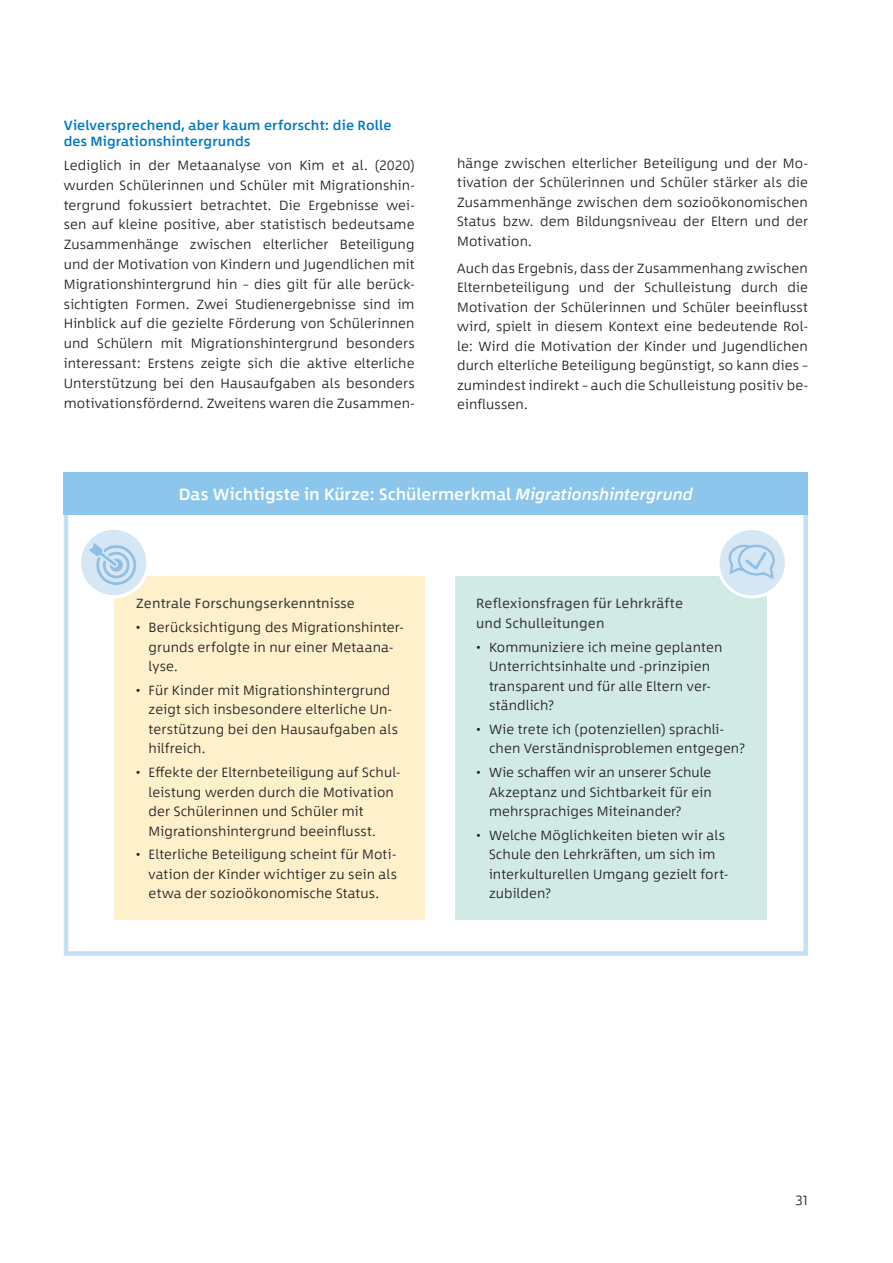
<style>
.page{position:relative;width:893px;height:1263px;background:#fff}
.page>*{position:absolute;margin:0;border:0;box-sizing:border-box;transform-origin:0 0}
.Zwischenüberschrift{font:500 16.5px "Between 1";letter-spacing:.005em;color:#fff}
.fließtext_schwarz{font:300 13.5px/19.8px "Between 1";letter-spacing:.01em;color:#231f20;text-align:justify}
.AUFZÄHLUNG{font:300 13.5px/19.5px "Between 1";letter-spacing:.01em;color:#231f20}
.AUFZÄHLUNG-2{font:13.5px/19.5px "Between 1";letter-spacing:.015em;color:#3e3e3f}
.Zwischenüberschrift-2{font:500 13.5px/16.5px "Between 1";letter-spacing:.01em;color:#007ac2}
.s1{font-style:italic}
</style>
<div class="page">
<div style="left:64px;top:472px;width:744px;height:484px;border:4px solid #c3e0f4"></div>
<div style="left:455px;top:576px;width:311px;height:343px;background:#d2eae6"></div>
<div style="left:115px;top:576px;width:310px;height:343px;background:#fef0ca"></div>
<div style="left:78px;top:526px;width:72px;height:72px;background:#fff;border-radius:50%"></div>
<svg style="left:81px;top:530px;width:65px;height:65px"></svg>
<div style="left:716px;top:526px;width:73px;height:72px;background:#fff;border-radius:50%"></div>
<svg style="left:719px;top:530px;width:66px;height:65px"></svg>
<div style="left:64px;top:472px;width:744px;height:42px;background:#8cc6ec"></div>
<p class="Zwischenüberschrift-2" style="left:64px;top:116px;width:329px">Vielversprechend, aber kaum erforscht: die Rolle des Migrationshintergrunds</p>
<p class="fließtext_schwarz" style="left:64px;top:155px;width:352px">Lediglich in der Metaanalyse von Kim et al. (2020) wurden Schülerinnen und Schüler mit Migrationshin&shy;tergrund fokussiert betrachtet. Die Ergebnisse wei&shy;sen auf kleine positive, aber statistisch bedeutsame Zusammenhänge zwischen elterlicher Beteiligung und der Motivation von Kindern und Jugendlichen mit Migrationshintergrund hin – dies gilt für alle berück&shy;sichtigten Formen. Zwei Studienergebnisse sind im Hinblick auf die gezielte Förderung von Schülerinnen und Schülern mit Migrationshintergrund besonders interessant: Erstens zeigte sich die aktive elterliche Unterstützung bei den Hausaufgaben als besonders motivationsfördernd. Zweitens waren die Zusammen-</p>
<p class="fließtext_schwarz" style="left:457px;top:153px;width:352px">hänge zwischen elterlicher Beteiligung und der Mo&shy;tivation der Schülerinnen und Schüler stärker als die Zusammenhänge zwischen dem sozioökonomischen Status bzw. dem Bildungsniveau der Eltern und der Motivation.</p>
<p class="fließtext_schwarz" style="left:457px;top:258px;width:352px">Auch das Ergebnis, dass der Zusammenhang zwischen Elternbeteiligung und der Schulleistung durch die Motivation der Schülerinnen und Schüler beeinflusst wird, spielt in diesem Kontext eine bedeutende Rol&shy;le: Wird die Motivation der Kinder und Jugendlichen durch elterliche Beteiligung begünstigt, so kann dies – zumindest indirekt – auch die Schulleistung positiv be&shy;einflussen.</p>
<p class="Zwischenüberschrift" style="left:179px;top:484px;width:516px">Das Wichtigste in Kürze: Schülermerkmal <span class="s1">Migrationshintergrund</span></p>
<p class="AUFZÄHLUNG-2" style="left:136px;top:594px;width:221px">Zentrale Forschungserkenntnisse</p>
<p class="AUFZÄHLUNG" style="left:149px;top:617px;width:256px;text-indent:-13px">• Berücksichtigung des Migrationshinter&shy;grunds erfolgte in nur einer Metaana&shy;lyse.</p>
<p class="AUFZÄHLUNG" style="left:149px;top:680px;width:251px;text-indent:-13px">• Für Kinder mit Migrationshintergrund zeigt sich insbesondere elterliche Un&shy;terstützung bei den Hausaufgaben als hilfreich.</p>
<p class="AUFZÄHLUNG" style="left:149px;top:762px;width:253px;text-indent:-13px">• Effekte der Elternbeteiligung auf Schul&shy;leistung werden durch die Motivation der Schülerinnen und Schüler mit Migrationshintergrund beeinflusst.</p>
<p class="AUFZÄHLUNG" style="left:149px;top:845px;width:250px;text-align:justify;text-indent:-13px">• Elterliche Beteiligung scheint für Moti&shy;vation der Kinder wichtiger zu sein als etwa der sozioökonomische Status.</p>
<p class="AUFZÄHLUNG-2" style="left:476px;top:594px;width:208px">Reflexionsfragen für Lehrkräfte und Schulleitungen</p>
<p class="AUFZÄHLUNG" style="left:489px;top:637px;width:235px;text-indent:-13px">• Kommuniziere ich meine geplanten<br>Unterrichtsinhalte und -prinzipien transparent und für alle Eltern ver&shy;ständlich?</p>
<p class="AUFZÄHLUNG" style="left:489px;top:719px;width:257px;text-indent:-13px">• Wie trete ich (potenziellen) sprachli&shy;chen Verständnisproblemen entgegen?</p>
<p class="AUFZÄHLUNG" style="left:489px;top:762px;width:224px;text-align:justify;text-indent:-13px">• Wie schaffen wir an unserer Schule Akzeptanz und Sichtbarkeit für ein mehrsprachiges Miteinander?</p>
<p class="AUFZÄHLUNG" style="left:489px;top:825px;width:241px;text-indent:-13px">• Welche Möglichkeiten bieten wir als<br>Schule den Lehrkräften, um sich im interkulturellen Umgang gezielt fort&shy;zubilden?</p>
<p class="fließtext_schwarz" style="left:795px;top:1190px;width:14px">31</p>
</div>
